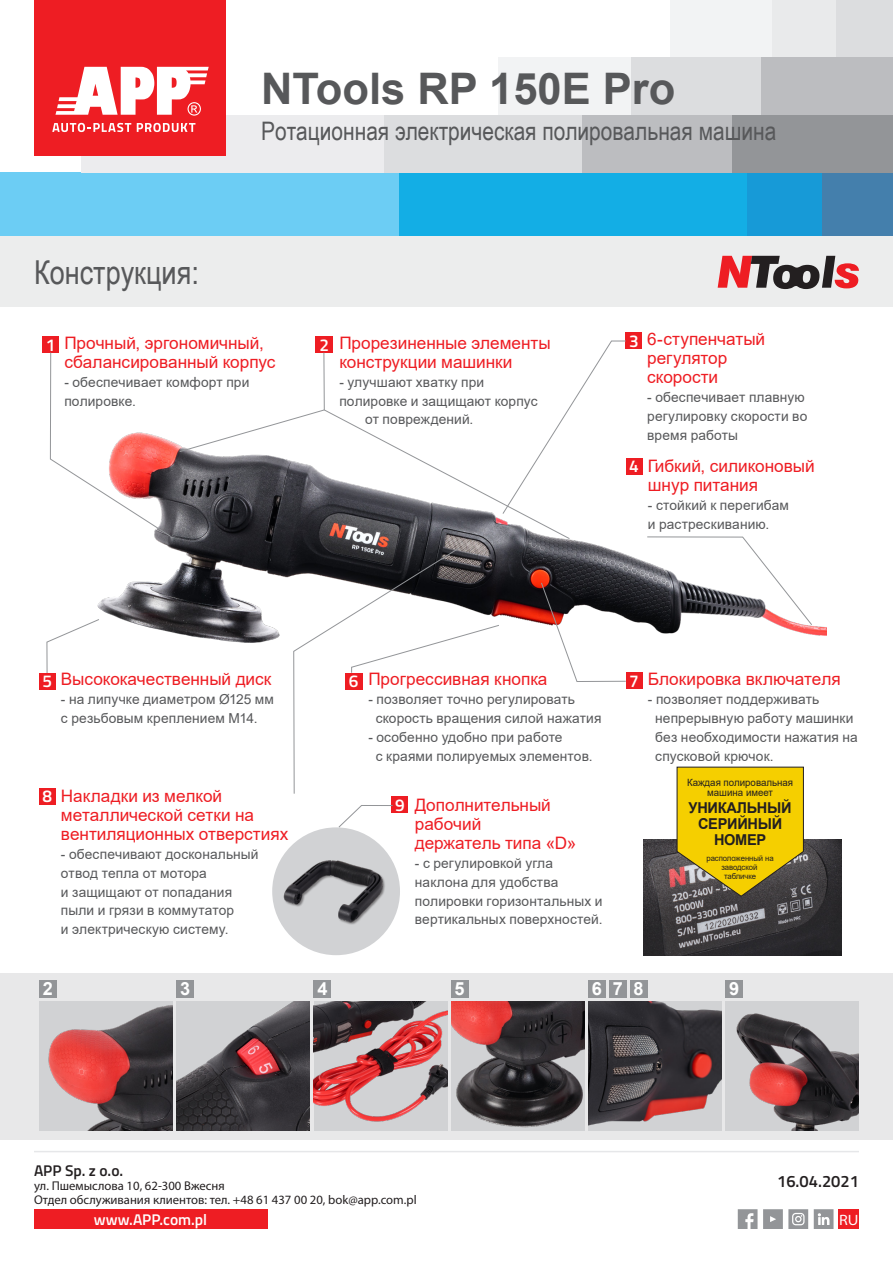
<style>
.page{position:relative;width:893px;height:1263px;background:#fff}
.page>*{position:absolute;margin:0;border:0;box-sizing:border-box;transform-origin:0 0}
.t1{font:700 43.5px "Arial";color:#57585a}
.t2{font:33px "Arial Narrow";color:#57585a}
.t3{font:25.5px "Arial Narrow";color:#57585a}
.t4{font:700 18.15px "Arial";color:#fff}
.t5{font:17.25px/18.9px "Arial";color:#ee1d23}
.t6{font:600 17.25px "Titillium";color:#fff}
.t7{font:600 16.5px "Titillium";color:#231f20}
.t8{font:600 15.45px "Titillium";color:#fff}
.t9{font:600 15.45px "Titillium";color:#231f20}
.t10{font:700 15px/16.4px "Arial";letter-spacing:-.02em;color:#231f20;text-align:center}
.t11{font:semi-expanded 15px "Myriad Pro";color:#fff}
.t12{font:13.8px/18.9px "Arial";letter-spacing:.01em;color:#57585a}
.t13{font:12.75px/14.1px "Myriad Pro";color:#231f20}
.t14{font:10.05px/10.5px "Arial";color:#231f20;text-align:center}
.t15{font:7.95px/9px "Arial";letter-spacing:-.01em;color:#231f20;text-align:center}
</style>
<div class="page">
<div style="left:727px;top:172px;width:97px;height:64px;background:#179ad7"></div>
<div style="left:398px;top:172px;width:348px;height:64px;background:#13aee5"></div>
<div style="left:0;top:172px;width:399px;height:64px;background:#6ccdf4"></div>
<div style="left:830px;top:0;width:63px;height:57px;background:#dcdddf"></div>
<div style="left:746px;top:0;width:90px;height:57px;background:#e9eaeb"></div>
<div style="left:670px;top:0;width:101px;height:57px;background:#f2f3f4"></div>
<div style="left:761px;top:57px;width:132px;height:58px;background:#bcbdc0"></div>
<div style="left:629px;top:57px;width:132px;height:58px;background:#dcdddf"></div>
<div style="left:499px;top:57px;width:132px;height:58px;background:#f2f3f4"></div>
<div style="left:822px;top:172px;width:71px;height:64px;background:#447fac"></div>
<div style="left:732px;top:115px;width:161px;height:57px;background:#939598"></div>
<div style="left:383px;top:115px;width:205px;height:57px;background:#dcdddf"></div>
<div style="left:81px;top:115px;width:302px;height:57px;background:#ececee"></div>
<div style="left:583px;top:115px;width:149px;height:57px;background:#bcbdc0"></div>
<div style="left:35px;top:0;width:191px;height:156px;background:#ee1d23"></div>
<svg style="left:52px;top:123px;width:79px;height:9px"></svg>
<svg style="left:137px;top:123px;width:58px;height:9px"></svg>
<svg style="left:55px;top:67px;width:154px;height:49px"></svg>
<hr style="left:34px;top:1151px;width:825px;height:1px;background:#e6e7e9">
<svg style="left:738px;top:1209px;width:19px;height:20px"></svg>
<svg style="left:763px;top:1209px;width:45px;height:20px"></svg>
<svg style="left:814px;top:1209px;width:19px;height:20px"></svg>
<div style="left:34px;top:1209px;width:233px;height:20px;background:#ee1d23"></div>
<div style="left:838px;top:1209px;width:21px;height:20px;background:#ee1d23"></div>
<img style="left:42px;top:332px;width:784px;height:311px">
<div style="left:0;top:973px;width:893px;height:166px;background:#e8e8e9"></div>
<div style="left:0;top:236px;width:893px;height:71px;background:#eceded"></div>
<div style="left:42px;top:337px;width:17px;height:16px;background:#ee1d23"></div>
<img style="left:588px;top:1001px;width:134px;height:130px">
<img style="left:451px;top:1001px;width:133px;height:130px">
<img style="left:177px;top:1001px;width:133px;height:130px">
<img style="left:39px;top:1003px;width:134px;height:128px">
<div style="left:177px;top:980px;width:17px;height:17px;background:#939598"></div>
<div style="left:39px;top:980px;width:17px;height:17px;background:#939598"></div>
<img style="left:314px;top:1001px;width:133px;height:130px">
<div style="left:314px;top:980px;width:17px;height:17px;background:#939598"></div>
<img style="left:726px;top:1001px;width:133px;height:130px">
<svg style="left:718px;top:256px;width:141px;height:33px"></svg>
<div style="left:316px;top:337px;width:17px;height:16px;background:#ee1d23"></div>
<div style="left:39px;top:788px;width:16px;height:16px;background:#ee1d23"></div>
<div style="left:626px;top:673px;width:16px;height:16px;background:#ee1d23"></div>
<svg style="left:46px;top:618px;width:54px;height:56px"></svg>
<div style="left:451px;top:980px;width:17px;height:17px;background:#939598"></div>
<div style="left:626px;top:333px;width:16px;height:16px;background:#ee1d23"></div>
<div style="left:588px;top:980px;width:17px;height:17px;background:#939598"></div>
<div style="left:609px;top:980px;width:17px;height:17px;background:#939598"></div>
<div style="left:630px;top:980px;width:17px;height:17px;background:#939598"></div>
<div style="left:39px;top:673px;width:16px;height:16px;background:#ee1d23"></div>
<svg style="left:646px;top:536px;width:167px;height:90px"></svg>
<svg style="left:293px;top:547px;width:207px;height:247px"></svg>
<svg style="left:540px;top:582px;width:86px;height:100px"></svg>
<div style="left:392px;top:797px;width:16px;height:16px;background:#ee1d23"></div>
<div style="left:726px;top:980px;width:17px;height:17px;background:#939598"></div>
<svg style="left:179px;top:340px;width:447px;height:200px"></svg>
<svg style="left:50px;top:352px;width:122px;height:185px"></svg>
<img style="left:643px;top:839px;width:199px;height:116px">
<svg style="left:676px;top:766px;width:128px;height:131px;background:#d6b715"></svg>
<div style="left:626px;top:458px;width:16px;height:16px;background:#ee1d23"></div>
<img style="left:272px;top:827px;width:128px;height:128px;border-radius:64px">
<svg style="left:338px;top:805px;width:55px;height:23px"></svg>
<p class="t1" style="left:261px;top:58px;width:416px">NTools RP 150E Pro</p>
<p class="t2" style="left:34px;top:248px;width:166px">Конструкция:</p>
<p class="t3" style="left:261px;top:113px;width:517px">Ротационная электрическая полировальная машина</p>
<p class="t6" style="left:46px;top:332px;width:11px">1</p>
<p class="t5" style="left:64px;top:333px;width:213px">Прочный, эргономичный, сбалансированный корпус</p>
<p class="t12" style="left:64px;top:372px;width:186px">- обеспечивает комфорт при полировке.</p>
<p class="t6" style="left:320px;top:332px;width:11px">2</p>
<p class="t5" style="left:339px;top:333px;width:213px">Прорезиненные элементы конструкции машинки</p>
<p class="t12" style="left:339px;top:372px;width:146px">- улучшают хватку при</p>
<p class="t12" style="left:339px;top:391px;width:200px">полировке и защищают корпус</p>
<p class="t12" style="left:365px;top:410px;width:110px">от повреждений.</p>
<p class="t6" style="left:629px;top:328px;width:11px">3</p>
<p class="t6" style="left:629px;top:453px;width:11px">4</p>
<p class="t5" style="left:647px;top:330px;width:119px">6-ступенчатый регулятор</p>
<p class="t5" style="left:647px;top:367px;width:73px">скорости</p>
<p class="t12" style="left:647px;top:388px;width:159px">- обеспечивает плавную</p>
<p class="t12" style="left:647px;top:406px;width:162px">регулировку скорости во время работы</p>
<p class="t5" style="left:648px;top:457px;width:168px">Гибкий, силиконовый</p>
<p class="t5" style="left:648px;top:476px;width:112px">шнур питания</p>
<p class="t12" style="left:648px;top:496px;width:143px">- стойкий к перегибам</p>
<p class="t12" style="left:648px;top:515px;width:123px">и растрескиванию.</p>
<p class="t6" style="left:43px;top:668px;width:11px">5</p>
<p class="t5" style="left:61px;top:670px;width:212px">Высококачественный диск</p>
<p class="t12" style="left:61px;top:690px;width:214px">- на липучке диаметром Ø125 мм с резьбовым креплением M14.</p>
<p class="t6" style="left:43px;top:783px;width:11px">8</p>
<p class="t5" style="left:61px;top:786px;width:229px">Накладки из мелкой металлической сетки на вентиляционных отверстиях</p>
<p class="t12" style="left:61px;top:844px;width:199px">- обеспечивают доскональный</p>
<p class="t12" style="left:61px;top:863px;width:147px">отвод тепла от мотора</p>
<p class="t12" style="left:61px;top:882px;width:173px">и защищают от попадания</p>
<p class="t12" style="left:61px;top:901px;width:175px">пыли и грязи в коммутатор</p>
<p class="t12" style="left:61px;top:920px;width:169px">и электрическую систему.</p>
<p class="t6" style="left:349px;top:668px;width:11px">6</p>
<p class="t5" style="left:368px;top:670px;width:181px">Прогрессивная кнопка</p>
<p class="t12" style="left:368px;top:690px;width:208px">- позволяет точно регулировать</p>
<p class="t12" style="left:376px;top:709px;width:227px">скорость вращения силой нажатия</p>
<p class="t12" style="left:368px;top:727px;width:196px">- особенно удобно при работе</p>
<p class="t12" style="left:376px;top:746px;width:218px">с краями полируемых элементов.</p>
<p class="t6" style="left:395px;top:792px;width:11px">9</p>
<p class="t5" style="left:415px;top:795px;width:138px">Дополнительный рабочий</p>
<p class="t5" style="left:415px;top:833px;width:163px">держатель типа «D»</p>
<p class="t12" style="left:415px;top:853px;width:189px">- с регулировкой угла наклона для удобства полировки горизонтальных и вертикальных поверхностей.</p>
<p class="t6" style="left:629px;top:668px;width:11px">7</p>
<p class="t5" style="left:648px;top:670px;width:194px">Блокировка включателя</p>
<p class="t12" style="left:648px;top:690px;width:173px">- позволяет поддерживать</p>
<p class="t12" style="left:655px;top:709px;width:200px">непрерывную работу машинки</p>
<p class="t12" style="left:655px;top:727px;width:204px">без необходимости нажатия на</p>
<p class="t12" style="left:655px;top:746px;width:120px">спусковой крючок.</p>
<p class="t14" style="left:687px;top:777px;width:108px">Каждая полировальная машина имеет</p>
<p class="t10" style="left:689px;top:799px;width:105px">УНИКАЛЬНЫЙ</p>
<p class="t10" style="left:698px;top:815px;width:86px">СЕРИЙНЫЙ<br>НОМЕР</p>
<p class="t15" style="left:706px;top:854px;width:69px">расположенный на заводской табличке</p>
<p class="t4" style="left:43px;top:975px;width:12px">2</p>
<p class="t4" style="left:180px;top:975px;width:12px">3</p>
<p class="t4" style="left:317px;top:975px;width:12px">4</p>
<p class="t4" style="left:455px;top:975px;width:12px">5</p>
<p class="t4" style="left:592px;top:975px;width:12px">6</p>
<p class="t4" style="left:613px;top:975px;width:12px">7</p>
<p class="t4" style="left:634px;top:975px;width:12px">8</p>
<p class="t4" style="left:729px;top:975px;width:12px">9</p>
<p class="t9" style="left:34px;top:1159px;width:91px">APP Sp. z o.o.</p>
<p class="t13" style="left:34px;top:1179px;width:384px">ул. Пшемыслова 10, 62-300 Вжесня<br>Отдел обслуживания клиентов: тел. +48 61 437 00 20, bok@app.com.pl</p>
<p class="t8" style="left:94px;top:1208px;width:115px">www.APP.com.pl</p>
<p class="t11" style="left:839px;top:1210px;width:21px">RU</p>
<p class="t7" style="left:777px;top:1169px;width:83px">16.04.2021</p>
</div>
